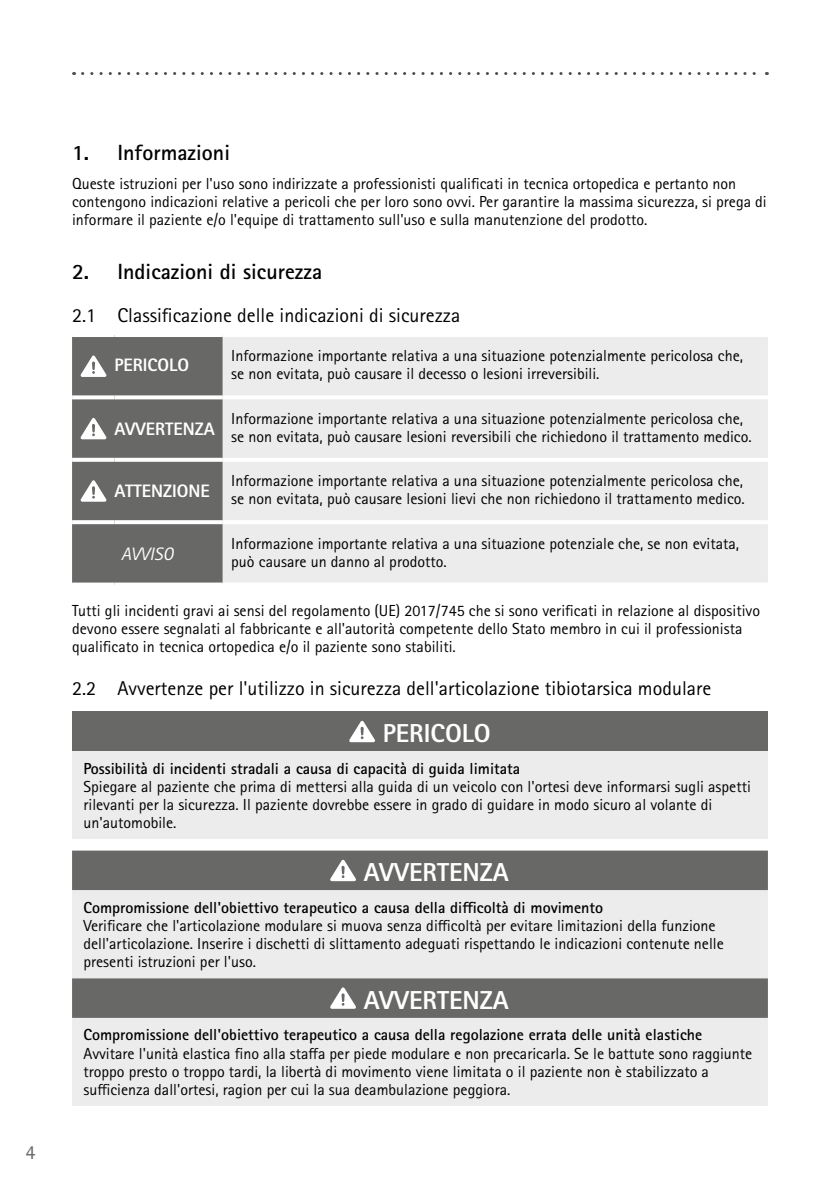
<style>
.page{position:relative;width:840px;height:1191px;background:#fff}
.page>*{position:absolute;margin:0;border:0;box-sizing:border-box;transform-origin:0 0}
.t1{font:800 26px "Rotis Sans Serif Pro";color:#fff}
.t2{font:700 22px "Rotis Sans Serif Pro";color:#000}
.t3{font:20px "Rotis Sans Serif Pro";color:#000}
.t4{font:20px "Rotis Sans Serif Pro";color:#686867}
.t5{font:800 18px "Rotis Sans Serif Pro";color:#fff}
.t6{font:italic 18px "Rotis Sans Serif Pro";color:#fff}
.t7{font:16px/18px "Rotis Sans Serif Pro";color:#000}
.t8{font:700 16px "Rotis Sans Serif Pro";color:#000}
</style>
<div class="page">
<div style="left:223px;top:337px;width:544px;height:245px;background:#ececec"></div>
<hr style="left:223px;top:395px;width:544px;height:4px;background:#fff">
<hr style="left:223px;top:458px;width:544px;height:4px;background:#fff">
<hr style="left:223px;top:520px;width:544px;height:4px;background:#fff">
<svg style="left:72px;top:335px;width:151px;height:249px;background:#757574"></svg>
<div style="left:72px;top:711px;width:695px;height:40px;background:#686867"></div>
<div style="left:72px;top:751px;width:695px;height:88px;background:#ececec"></div>
<svg style="left:349px;top:720px;width:26px;height:23px"></svg>
<div style="left:72px;top:850px;width:695px;height:40px;background:#686867"></div>
<svg style="left:72px;top:890px;width:695px;height:215px;background:#d4d4d4"></svg>
<svg style="left:326px;top:857px;width:34px;height:25px"></svg>
<svg style="left:326px;top:984px;width:34px;height:26px"></svg>
<svg style="left:82px;top:72px;width:685px;height:3px"></svg>
<p class="t4" style="left:26px;top:1140px;width:12px">4</p>
<h2 class="t2" style="left:72px;top:138px;width:159px">1. Informazioni</h2>
<p class="t7" style="left:72px;top:175px;width:695px">Queste istruzioni per l'uso sono indirizzate a professionisti qualificati in tecnica ortopedica e pertanto non contengono indicazioni relative a pericoli che per loro sono ovvi. Per garantire la massima sicurezza, si prega di informare il paziente e/o l'equipe di trattamento sull'uso e sulla manutenzione del prodotto.</p>
<h2 class="t2" style="left:72px;top:258px;width:251px">2. Indicazioni di sicurezza</h2>
<p class="t3" style="left:72px;top:303px;width:389px">2.1 Classificazione delle indicazioni di sicurezza</p>
<p class="t5" style="left:114px;top:353px;width:76px">PERICOLO</p>
<p class="t7" style="left:231px;top:347px;width:513px">Informazione importante relativa a una situazione potenzialmente pericolosa che, se non evitata, può causare il decesso o lesioni irreversibili.</p>
<p class="t5" style="left:114px;top:417px;width:102px">AVVERTENZA</p>
<p class="t7" style="left:231px;top:409px;width:521px">Informazione importante relativa a una situazione potenzialmente pericolosa che, se non evitata, può causare lesioni reversibili che richiedono il trattamento medico.</p>
<p class="t5" style="left:114px;top:480px;width:97px">ATTENZIONE</p>
<p class="t7" style="left:231px;top:472px;width:515px">Informazione importante relativa a una situazione potenzialmente pericolosa che, se non evitata, può causare lesioni lievi che non richiedono il trattamento medico.</p>
<p class="t6" style="left:121px;top:543px;width:54px">AVVISO</p>
<p class="t7" style="left:231px;top:534px;width:509px">Informazione importante relativa a una situazione potenziale che, se non evitata, può causare un danno al prodotto.</p>
<p class="t7" style="left:72px;top:601px;width:689px">Tutti gli incidenti gravi ai sensi del regolamento (UE) 2017/745 che si sono verificati in relazione al dispositivo devono essere segnalati al fabbricante e all'autorità competente dello Stato membro in cui il professionista qualificato in tecnica ortopedica e/o il paziente sono stabiliti.</p>
<p class="t3" style="left:72px;top:676px;width:640px">2.2 Avvertenze per l'utilizzo in sicurezza dell'articolazione tibiotarsica modulare</p>
<h1 class="t1" style="left:382px;top:717px;width:109px">PERICOLO</h1>
<p class="t8" style="left:83px;top:758px;width:438px">Possibilità di incidenti stradali a causa di capacità di guida limitata</p>
<p class="t7" style="left:83px;top:777px;width:668px">Spiegare al paziente che prima di mettersi alla guida di un veicolo con l'ortesi deve informarsi sugli aspetti rilevanti per la sicurezza. Il paziente dovrebbe essere in grado di guidare in modo sicuro al volante di un'automobile.</p>
<h1 class="t1" style="left:363px;top:856px;width:146px">AVVERTENZA</h1>
<p class="t8" style="left:83px;top:897px;width:521px">Compromissione dell'obiettivo terapeutico a causa della difficoltà di movimento</p>
<p class="t7" style="left:83px;top:916px;width:641px">Verificare che l'articolazione modulare si muova senza difficoltà per evitare limitazioni della funzione dell'articolazione. Inserire i dischetti di slittamento adeguati rispettando le indicazioni contenute nelle presenti istruzioni per l'uso.</p>
<h1 class="t1" style="left:363px;top:983px;width:146px">AVVERTENZA</h1>
<p class="t8" style="left:83px;top:1025px;width:620px">Compromissione dell'obiettivo terapeutico a causa della regolazione errata delle unità elastiche</p>
<p class="t7" style="left:83px;top:1044px;width:670px">Avvitare l'unità elastica fino alla staffa per piede modulare e non precaricarla. Se le battute sono raggiunte troppo presto o troppo tardi, la libertà di movimento viene limitata o il paziente non è stabilizzato a sufficienza dall'ortesi, ragion per cui la sua deambulazione peggiora.</p>
</div>
